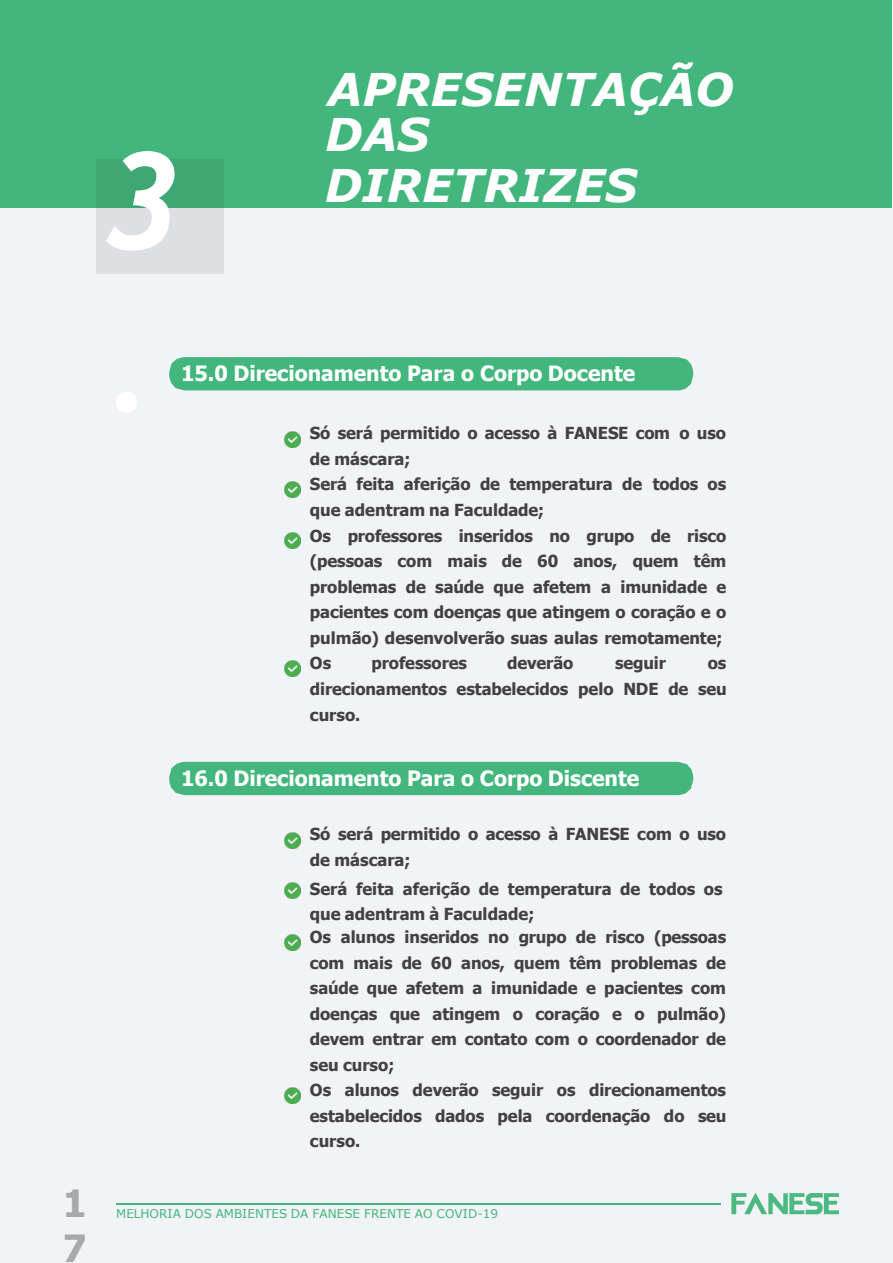
<style>
.page{position:relative;width:893px;height:1263px;background:#fff}
.page>*{position:absolute;margin:0;border:0;box-sizing:border-box;transform-origin:0 0}
.t1{font:italic 700 135px "Trebuchet";color:#fff}
.t2{font:italic 700 45px/45px "Verdana";color:#fff}
.t3{font:700 37.5px/45px "Tahoma";color:#a7a9ac}
.t4{font:700 21px "Tahoma";color:#fff}
.t5{font:700 16.5px/25.5px "Tahoma";letter-spacing:-.005em;color:#414042}
.t6{font:12px "Verdana";color:#42b67c}
</style>
<div class="page">
<div style="left:0;top:0;width:892px;height:1263px;background:#f2f3f7"></div>
<hr style="left:116px;top:1203px;width:648px;height:1px;background:#42b67c">
<div style="left:0;top:1px;width:891px;height:207px;background:#42b67c"></div>
<div style="left:96px;top:159px;width:128px;height:114px;background:#221f1f;opacity:.1"></div>
<div style="left:169px;top:357px;width:524px;height:33px;background:#42b67c"></div>
<div style="left:169px;top:762px;width:524px;height:33px;background:#42b67c"></div>
<img style="left:284px;top:432px;width:16px;height:15px">
<img style="left:284px;top:482px;width:16px;height:16px">
<img style="left:284px;top:533px;width:16px;height:16px">
<img style="left:284px;top:660px;width:16px;height:16px">
<img style="left:284px;top:832px;width:16px;height:16px">
<img style="left:284px;top:883px;width:16px;height:16px">
<img style="left:284px;top:935px;width:16px;height:16px">
<img style="left:284px;top:1087px;width:16px;height:16px">
<div style="left:721px;top:1165px;width:136px;height:88px;background:#f2f3f7"></div>
<svg style="left:731px;top:1193px;width:108px;height:21px"></svg>
<p class="t1" style="left:103px;top:116px;width:81px">3</p>
<p class="t2" style="left:325px;top:66px;width:410px">APRESENTAÇÃO<br>DAS</p>
<p class="t2" style="left:325px;top:162px;width:314px">DIRETRIZES</p>
<p class="t3" style="left:63px;top:1182px;width:25px">1<br>7</p>
<p class="t4" style="left:181px;top:358px;width:456px">15.0 Direcionamento Para o Corpo Docente</p>
<p class="t5" style="left:310px;top:421px;width:418px">Só será permitido o acesso à FANESE com o uso de máscara;<br>Será feita aferição de temperatura de todos os que adentram na Faculdade;<br>Os professores inseridos no grupo de risco (pessoas com mais de 60 anos, quem têm problemas de saúde que afetem a imunidade e pacientes com doenças que atingem o coração e o pulmão) desenvolverão suas aulas remotamente; Os</p>
<p class="t5" style="left:371px;top:651px;width:97px">professores</p>
<p class="t5" style="left:507px;top:651px;width:68px">deverão</p>
<p class="t5" style="left:615px;top:651px;width:52px">seguir</p>
<p class="t5" style="left:310px;top:651px;width:418px;text-align:justify;text-indent:398px">os direcionamentos estabelecidos pelo NDE de seu curso.</p>
<p class="t4" style="left:181px;top:763px;width:460px">16.0 Direcionamento Para o Corpo Discente</p>
<p class="t5" style="left:310px;top:822px;width:418px">Só será permitido o acesso à FANESE com o uso de máscara;</p>
<p class="t5" style="left:310px;top:876px;width:414px;line-height:26px">Será feita aferição de temperatura de todos os que adentram à Faculdade;</p>
<p class="t5" style="left:310px;top:925px;width:418px">Os alunos inseridos no grupo de risco (pessoas com mais de 60 anos, quem têm problemas de saúde que afetem a imunidade e pacientes com doenças que atingem o coração e o pulmão) devem entrar em contato com o coordenador de seu curso;<br>Os alunos deverão seguir os direcionamentos estabelecidos dados pela coordenação do seu curso.</p>
<p class="t6" style="left:116px;top:1205px;width:383px">MELHORIA DOS AMBIENTES DA FANESE FRENTE AO COVID-19</p>
</div>
